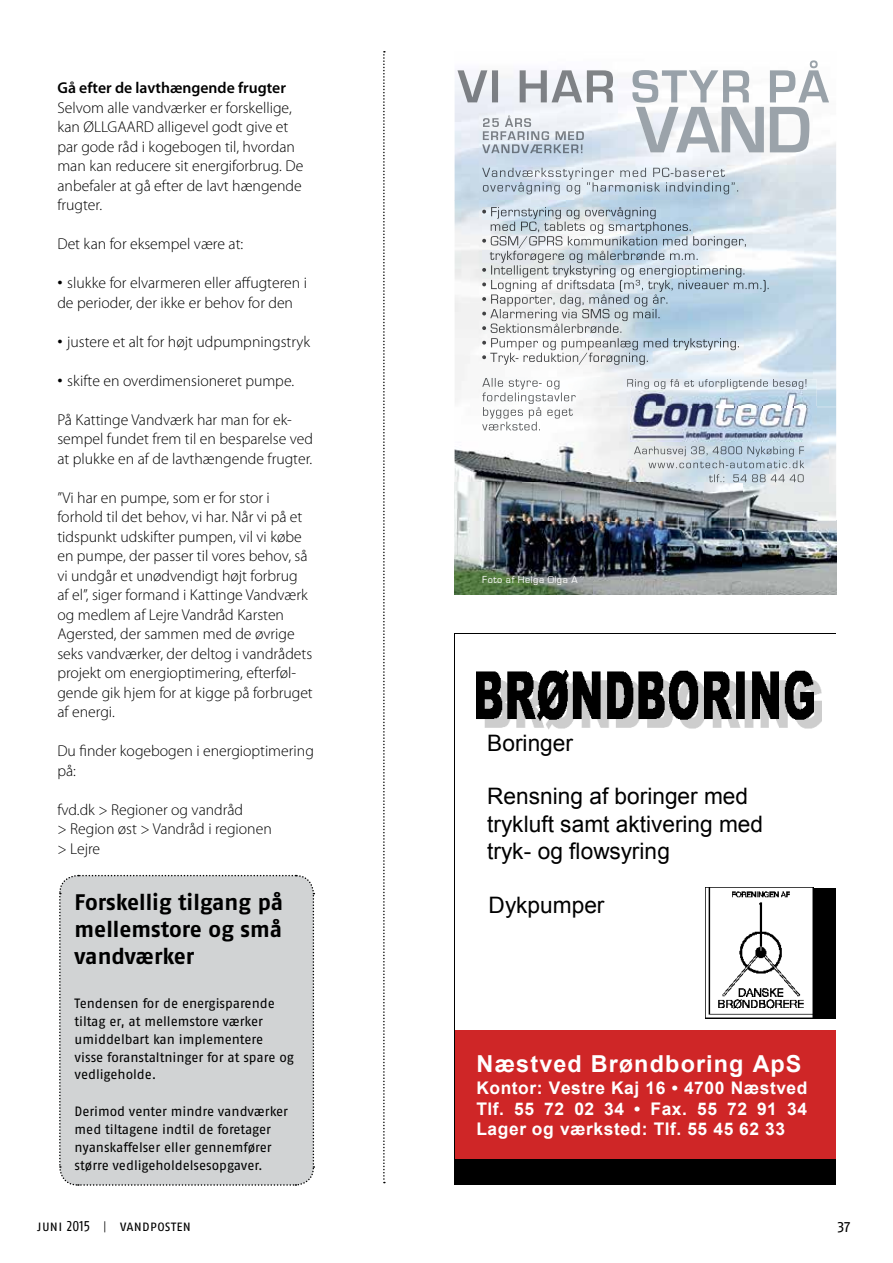
<style>
.page{position:relative;width:893px;height:1263px;background:#fff}
.page>*{position:absolute;margin:0;border:0;box-sizing:border-box;transform-origin:0 0}
.t1{font:700 23.4px "Arial";letter-spacing:.045em;color:#fff}
.t2{font:22.65px/27.3px "Arial";color:#000}
.t3{font:22.5px/27px "Fago No Bold Lf";color:#000;text-align:justify}
.t4{font:700 17.4px/20.7px "Arial";letter-spacing:.035em;color:#fff}
.t5{font:700 17.4px "Arial";letter-spacing:.035em;color:#fff}
.t6{font:300 15.75px/19.5px "Myriad Pro";color:#000}
.t7{font:600 15.75px "Myriad Pro";color:#000}
.t8{font:15px "Fago Co Regular Lf Caps";letter-spacing:.015em;color:#000}
.t9{font:15px "Fago No Regular Lf Caps";color:#000}
.t10{font:13.5px/18px "Fago No Regular LF";letter-spacing:-.005em;color:#000}
.t11{font:10.2px "Eurostile";letter-spacing:.05em;color:#fff}
.s1{font-size:21px}
.s2{font-style:inherit}
.s3{font-size:12px}
</style>
<div class="page">
<div style="left:59px;top:874px;width:256px;height:312px;background:#d1d3d4"></div>
<svg style="left:383px;top:51px;width:2px;height:1132px"></svg>
<img style="left:455px;top:79px;width:381px;height:515px">
<img style="left:482px;top:168px;width:243px;height:12px">
<img style="left:483px;top:182px;width:255px;height:12px">
<img style="left:482px;top:207px;width:174px;height:12px">
<img style="left:482px;top:222px;width:209px;height:12px">
<img style="left:482px;top:236px;width:264px;height:12px">
<img style="left:482px;top:251px;width:216px;height:12px">
<img style="left:482px;top:265px;width:262px;height:12px">
<img style="left:482px;top:280px;width:287px;height:12px">
<img style="left:482px;top:294px;width:185px;height:13px">
<img style="left:482px;top:309px;width:177px;height:12px">
<img style="left:482px;top:323px;width:139px;height:10px">
<img style="left:482px;top:338px;width:257px;height:12px">
<img style="left:482px;top:353px;width:166px;height:12px">
<img style="left:482px;top:378px;width:140px;height:11px">
<img style="left:627px;top:379px;width:4px;height:10px">
<img style="left:482px;top:392px;width:94px;height:12px">
<img style="left:483px;top:407px;width:90px;height:12px">
<img style="left:482px;top:422px;width:59px;height:8px">
<img style="left:636px;top:107px;width:173px;height:45px">
<img style="left:632px;top:60px;width:197px;height:43px">
<img style="left:457px;top:70px;width:156px;height:32px">
<img style="left:631px;top:379px;width:186px;height:62px">
<img style="left:631px;top:407px;width:186px;height:1px">
<img style="left:631px;top:379px;width:175px;height:10px">
<img style="left:634px;top:446px;width:170px;height:11px">
<img style="left:649px;top:460px;width:155px;height:8px">
<img style="left:709px;top:474px;width:95px;height:8px">
<img style="left:483px;top:115px;width:48px;height:12px">
<img style="left:483px;top:131px;width:101px;height:9px">
<img style="left:482px;top:144px;width:100px;height:9px">
<div style="left:454px;top:634px;width:382px;height:551px;background:#000"></div>
<div style="left:455px;top:634px;width:381px;height:431px;background:#fff"></div>
<div style="left:706px;top:888px;width:130px;height:130px;background:#000"></div>
<hr style="left:455px;top:1159px;width:381px;height:1px;background:#cf2627">
<div style="left:455px;top:1030px;width:381px;height:47px;background:#cf2627"></div>
<div style="left:455px;top:1077px;width:381px;height:21px;background:#cf2627"></div>
<div style="left:455px;top:1098px;width:381px;height:21px;background:#cf2627"></div>
<div style="left:455px;top:1119px;width:381px;height:40px;background:#cf2627"></div>
<img style="left:476px;top:670px;width:345px;height:60px">
<img style="left:706px;top:888px;width:107px;height:130px">
<p class="t7" style="left:57px;top:79px;width:230px">Gå efter de lavthængende frugter</p>
<p class="t6" style="left:57px;top:98px;width:247px">Selvom alle vandværker er forskellige, kan ØLLGAARD alligevel godt give et par gode råd i kogebogen til, hvordan man kan reducere sit energiforbrug. De anbefaler at gå efter de lavt hængende frugter.</p>
<p class="t6" style="left:57px;top:234px;width:187px">Det kan for eksempel være at:</p>
<p class="t6" style="left:57px;top:273px;width:251px"><span class="s1">•</span> slukke for elvarmeren eller affugteren i de perioder, der ikke er behov for den</p>
<p class="t6" style="left:57px;top:332px;width:254px"><span class="s1">•</span> justere et alt for højt udpumpningstryk</p>
<p class="t6" style="left:57px;top:371px;width:238px"><span class="s1">•</span> skifte en overdimensioneret pumpe.</p>
<p class="t6" style="left:57px;top:410px;width:257px">På Kattinge Vandværk har man for ek&shy;sempel fundet frem til en besparelse ved at plukke en af de lavthængende frugter.</p>
<p class="t6" style="left:57px;top:488px;width:257px">”Vi har en pumpe, som er for stor i forhold til det behov, vi har. Når vi på et tidspunkt udskifter pumpen, vil vi købe en pumpe, der passer til vores behov, så vi undgår et unødvendigt højt forbrug af el”, siger formand i Kattinge Vandværk og medlem af Lejre Vandråd Karsten Agersted, der sammen med de øvrige seks vandværker, der deltog i vandrådets projekt om energioptimering, efterføl&shy;gende gik hjem for at kigge på forbruget af energi.</p>
<p class="t6" style="left:57px;top:741px;width:258px">Du finder kogebogen i energioptimering på:</p>
<p class="t6" style="left:57px;top:800px;width:216px">fvd.dk &gt; Regioner og vandråd<br>&gt; Region øst &gt; Vandråd i regionen &gt; Lejre</p>
<h3 class="t3" style="left:75px;top:888px;width:210px">Forskellig tilgang på mellemstore og små vandværker</h3>
<p class="t10" style="left:75px;top:994px;width:221px">Tendensen for de energisparende tiltag er, at mellemstore værker umiddelbart kan implementere visse foranstaltninger for at spare og vedligeholde.</p>
<p class="t10" style="left:75px;top:1102px;width:215px">Derimod venter mindre vandværker med tiltagene indtil de foretager nyanskaffelser eller gennemfører større vedligeholdelsesopgaver.</p>
<p class="t11" style="left:482px;top:574px;width:103px">Foto af Helga Olga A´</p>
<h2 class="t2" style="left:487px;top:730px;width:87px">Boringer</h2>
<h2 class="t2" style="left:487px;top:783px;width:277px">Rensning af boringer med trykluft samt aktivering med tryk- og flowsyring</h2>
<h2 class="t2" style="left:489px;top:891px;width:117px">Dykpumper</h2>
<h1 class="t1" style="left:476px;top:1048px;width:327px">Næstved Brøndboring ApS</h1>
<p class="t4" style="left:476px;top:1078px;width:332px"><span class="s2">Kontor: Vestre Kaj 16</span> • 4700 Næstved<br>Tlf. 55 72 02 34 • Fax. 55 72 91 34</p>
<p class="t5" style="left:476px;top:1118px;width:310px">Lager og værksted: Tlf. 55 45 62 33</p>
<p class="t8" style="left:37px;top:1217px;width:155px">juni 2015 <span class="s3">|</span> vandposten</p>
<p class="t9" style="left:837px;top:1219px;width:14px">37</p>
</div>
